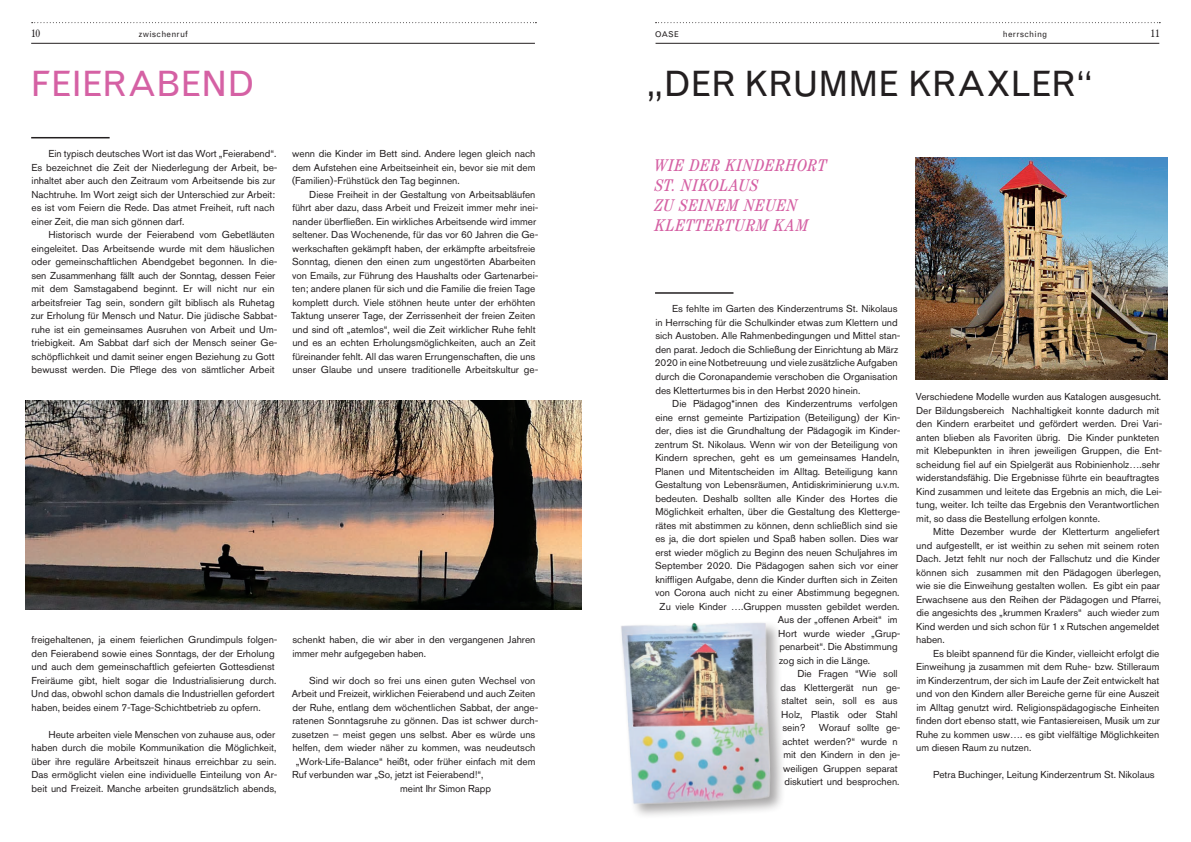
<style>
.page{position:relative;width:1191px;height:842px;background:#fff}
.page>*{position:absolute;margin:0;border:0;box-sizing:border-box;transform-origin:0 0}
.t1{font:35px "Grotesque MT Std";letter-spacing:-.005em;color:#231f20}
.t2{font:35px "Grotesque MT Std";letter-spacing:-.01em;color:#d561a4}
.t3{font:italic condensed 17px/20.2px "Century";letter-spacing:.04em;color:#d561a4}
.t4{font:condensed 10.8px "Century";color:#231f20}
.t5{font:10px/13.5px "Akzidenz Grotesk BQ";color:#231f20}
.t6{font:8.5px "Grotesque MT Std";letter-spacing:.03em;color:#231f20}
.t7{font:8px "Grotesque MT Std";color:#231f20}
</style>
<div class="page">
<hr style="left:31px;top:43px;width:504px;height:1px;background:#231f20">
<svg style="left:32px;top:22px;width:504px;height:1px"></svg>
<hr style="left:31px;top:137px;width:79px;height:1px;background:#231f20">
<svg style="left:655px;top:22px;width:505px;height:1px"></svg>
<hr style="left:655px;top:43px;width:504px;height:1px;background:#231f20">
<hr style="left:655px;top:292px;width:78px;height:2px;background:#231f20">
<div style="left:618px;top:620px;width:168px;height:199px;background:#231f20;opacity:.4"></div>
<img style="left:618px;top:620px;width:167px;height:185px">
<img style="left:916px;top:157px;width:251px;height:223px">
<img style="left:26px;top:400px;width:555px;height:209px">
<p class="t4" style="left:31px;top:27px;width:11px">10</p>
<p class="t6" style="left:138px;top:29px;width:51px">zwischenruf</p>
<h1 class="t2" style="left:30px;top:64px;width:226px">FEIERABEND</h1>
<p class="t5" style="left:31px;top:147px;width:248px;text-indent:17px">Ein typisch deutsches Wort ist das Wort „Feierabend“.<br>Es bezeichnet die Zeit der Niederlegung der Arbeit, be&shy;inhaltet aber auch den Zeitraum vom Arbeitsende bis zur Nachtruhe. Im Wort zeigt sich der Unterschied zur Arbeit: es ist vom Feiern die Rede. Das atmet Freiheit, ruft nach einer Zeit, die man sich gönnen darf.</p>
<p class="t5" style="left:31px;top:228px;width:248px;text-indent:17px">Historisch wurde der Feierabend vom Gebetläuten eingeleitet. Das Arbeitsende wurde mit dem häuslichen oder gemeinschaftlichen Abendgebet begonnen. In die&shy;sen Zusammenhang fällt auch der Sonntag, dessen Feier mit dem Samstagabend beginnt. Er will nicht nur ein arbeitsfreier Tag sein, sondern gilt biblisch als Ruhetag zur Erholung für Mensch und Natur. Die jüdische Sabbat&shy;ruhe ist ein gemeinsames Ausruhen von Arbeit und Um&shy;triebigkeit. Am Sabbat darf sich der Mensch seiner Ge&shy;schöpflichkeit und damit seiner engen Beziehung zu Gott bewusst werden. Die Pflege des von sämtlicher Arbeit</p>
<p class="t5" style="left:292px;top:147px;width:245px;text-align:justify">wenn die Kinder im Bett sind. Andere legen gleich nach dem Aufstehen eine Arbeitseinheit ein, bevor sie mit dem (Familien)-Frühstück den Tag beginnen.</p>
<p class="t5" style="left:291px;top:187px;width:249px;text-indent:18px">Diese Freiheit in der Gestaltung von Arbeitsabläufen führt aber dazu, dass Arbeit und Freizeit immer mehr inei&shy;nander überfließen. Ein wirkliches Arbeitsende wird immer seltener. Das Wochenende, für das vor 60 Jahren die Ge&shy;werkschaften gekämpft haben, der erkämpfte arbeitsfreie Sonntag, dienen den einen zum ungestörten Abarbeiten von Emails, zur Führung des Haushalts oder Gartenarbei&shy;ten; andere planen für sich und die Familie die freien Tage komplett durch. Viele stöhnen heute unter der erhöhten Taktung unserer Tage, der Zerrissenheit der freien Zeiten und sind oft „atemlos“, weil die Zeit wirklicher Ruhe fehlt und es an echten Erholungsmöglichkeiten, auch an Zeit füreinander fehlt. All das waren Errungenschaften, die uns unser Glaube und unsere traditionelle Arbeitskultur ge-</p>
<p class="t5" style="left:31px;top:633px;width:248px">freigehaltenen, ja einem feierlichen Grundimpuls folgen&shy;den Feierabend sowie eines Sonntags, der der Erholung und auch dem gemeinschaftlich gefeierten Gottesdienst Freiräume gibt, hielt sogar die Industrialisierung durch.<br>Und das, obwohl schon damals die Industriellen gefordert haben, beides einem 7-Tage-Schichtbetrieb zu opfern.</p>
<p class="t5" style="left:31px;top:727px;width:248px;text-indent:17px">Heute arbeiten viele Menschen von zuhause aus, oder haben durch die mobile Kommunikation die Möglichkeit, über ihre reguläre Arbeitszeit hinaus erreichbar zu sein.<br>Das ermöglicht vielen eine individuelle Einteilung von Ar&shy;beit und Freizeit. Manche arbeiten grundsätzlich abends,</p>
<p class="t5" style="left:292px;top:633px;width:245px">schenkt haben, die wir aber in den vergangenen Jahren immer mehr aufgegeben haben.</p>
<p class="t5" style="left:309px;top:673px;width:228px">Sind wir doch so frei uns einen guten Wechsel von</p>
<p class="t5" style="left:292px;top:687px;width:245px">Arbeit und Freizeit, wirklichen Feierabend und auch Zeiten</p>
<p class="t5" style="left:292px;top:700px;width:247px">der Ruhe, entlang dem wöchentlichen Sabbat, der ange-</p>
<p class="t5" style="left:292px;top:714px;width:247px">ratenen Sonntagsruhe zu gönnen. Das ist schwer durch-</p>
<p class="t5" style="left:292px;top:727px;width:245px">zusetzen – meist gegen uns selbst. Aber es würde uns</p>
<p class="t5" style="left:292px;top:741px;width:244px">helfen, dem wieder näher zu kommen, was neudeutsch</p>
<p class="t5" style="left:296px;top:754px;width:241px">„Work-Life-Balance“ heißt, oder früher einfach mit dem</p>
<p class="t5" style="left:292px;top:768px;width:193px">Ruf verbunden war „So, jetzt ist Feierabend!“,</p>
<p class="t5" style="left:400px;top:781px;width:93px">meint Ihr Simon Rapp</p>
<p class="t7" style="left:655px;top:29px;width:25px">OASE</p>
<p class="t6" style="left:1003px;top:29px;width:46px">herrsching</p>
<p class="t4" style="left:1150px;top:27px;width:11px">11</p>
<h1 class="t1" style="left:646px;top:64px;width:448px">„DER KRUMME KRAXLER“</h1>
<h2 class="t3" style="left:655px;top:155px;width:173px">WIE DER KINDERHORT<br>ST. NIKOLAUS<br>ZU SEINEM NEUEN<br>KLETTERTURM KAM</h2>
<p class="t5" style="left:655px;top:302px;width:247px;text-indent:17px">Es fehlte im Garten des Kinderzentrums St. Nikolaus in Herrsching für die Schulkinder etwas zum Klettern und sich Austoben. Alle Rahmenbedingungen und Mittel stan&shy;den parat. Jedoch die Schließung der Einrichtung ab März 2020 in eine Notbetreuung und viele zusätzliche Aufgaben durch die Coronapandemie verschoben die Organisation des Kletterturmes bis in den Herbst 2020 hinein.</p>
<p class="t5" style="left:672px;top:397px;width:227px">Die Pädagog*innen des Kinderzentrums verfolgen</p>
<p class="t5" style="left:655px;top:410px;width:247px">eine ernst gemeinte Partizipation (Beteiligung) der Kin-</p>
<p class="t5" style="left:655px;top:424px;width:247px">der, dies ist die Grundhaltung der Pädagogik im Kinder-</p>
<p class="t5" style="left:655px;top:437px;width:244px">zentrum St. Nikolaus. Wenn wir von der Beteiligung von</p>
<p class="t5" style="left:655px;top:451px;width:246px">Kindern sprechen, geht es um gemeinsames Handeln,</p>
<p class="t5" style="left:655px;top:464px;width:244px">Planen und Mitentscheiden im Alltag. Beteiligung kann</p>
<p class="t5" style="left:655px;top:478px;width:246px">Gestaltung von Lebensräumen, Antidiskriminierung u.v.m.</p>
<p class="t5" style="left:655px;top:491px;width:244px">bedeuten. Deshalb sollten alle Kinder des Hortes die</p>
<p class="t5" style="left:655px;top:505px;width:247px">Möglichkeit erhalten, über die Gestaltung des Kletterge-</p>
<p class="t5" style="left:655px;top:518px;width:244px">rätes mit abstimmen zu können, denn schließlich sind sie</p>
<p class="t5" style="left:655px;top:532px;width:244px">es ja, die dort spielen und Spaß haben sollen. Dies war</p>
<p class="t5" style="left:655px;top:545px;width:244px">erst wieder möglich zu Beginn des neuen Schuljahres im</p>
<p class="t5" style="left:655px;top:559px;width:245px">September 2020. Die Pädagogen sahen sich vor einer</p>
<p class="t5" style="left:655px;top:572px;width:244px">kniffligen Aufgabe, denn die Kinder durften sich in Zeiten</p>
<p class="t5" style="left:655px;top:586px;width:246px">von Corona auch nicht zu einer Abstimmung begegnen.</p>
<p class="t5" style="left:659px;top:599px;width:241px">Zu viele Kinder ….Gruppen mussten gebildet werden.</p>
<p class="t5" style="left:778px;top:613px;width:121px">Aus der „offenen Arbeit“ im</p>
<p class="t5" style="left:778px;top:626px;width:124px">Hort wurde wieder „Grup-</p>
<p class="t5" style="left:779px;top:640px;width:120px">penarbeit“. Die Abstimmung</p>
<p class="t5" style="left:779px;top:653px;width:92px">zog sich in die Länge.</p>
<p class="t5" style="left:797px;top:667px;width:102px">Die Fragen “Wie soll</p>
<p class="t5" style="left:780px;top:680px;width:122px">das Klettergerät nun ge-</p>
<p class="t5" style="left:781px;top:694px;width:118px">staltet sein, soll es aus</p>
<p class="t5" style="left:781px;top:707px;width:118px">Holz, Plastik oder Stahl</p>
<p class="t5" style="left:782px;top:721px;width:24px">sein?</p>
<p class="t5" style="left:782px;top:721px;width:120px;text-indent:36px">Worauf sollte ge&shy;achtet werden?“ wurde n mit den Kindern in den je&shy;weiligen Gruppen separat diskutiert und besprochen.</p>
<p class="t5" style="left:915px;top:390px;width:248px">Verschiedene Modelle wurden aus Katalogen ausgesucht.<br>Der Bildungsbereich Nachhaltigkeit konnte dadurch mit den Kindern erarbeitet und gefördert werden. Drei Vari&shy;anten blieben als Favoriten übrig. Die Kinder punkteten mit Klebepunkten in ihren jeweiligen Gruppen, die Ent&shy;scheidung fiel auf ein Spielgerät aus Robinienholz….sehr widerstandsfähig. Die Ergebnisse führte ein beauftragtes Kind zusammen und leitete das Ergebnis an mich, die Lei&shy;tung, weiter. Ich teilte das Ergebnis den Verantwortlichen mit, so dass die Bestellung erfolgen konnte.</p>
<p class="t5" style="left:916px;top:525px;width:247px;text-indent:17px">Mitte Dezember wurde der Kletterturm angeliefert und aufgestellt, er ist weithin zu sehen mit seinem roten Dach. Jetzt fehlt nur noch der Fallschutz und die Kinder können sich zusammen mit den Pädagogen überlegen, wie sie die Einweihung gestalten wollen. Es gibt ein paar Erwachsene aus den Reihen der Pädagogen und Pfarrei, die angesichts des „krummen Kraxlers“ auch wieder zum Kind werden und sich schon für 1 x Rutschen angemeldet haben.</p>
<p class="t5" style="left:916px;top:646px;width:245px;text-align:justify;text-indent:17px">Es bleibt spannend für die Kinder, vielleicht erfolgt die Einweihung ja zusammen mit dem Ruhe- bzw. Stilleraum im Kinderzentrum, der sich im Laufe der Zeit entwickelt hat und von den Kindern aller Bereiche gerne für eine Auszeit im Alltag genutzt wird. Religionspädagogische Einheiten finden dort ebenso statt, wie Fantasiereisen, Musik um zur Ruhe zu kommen usw…. es gibt vielfältige Möglichkeiten um diesen Raum zu nutzen.</p>
<p class="t5" style="left:933px;top:768px;width:223px">Petra Buchinger, Leitung Kinderzentrum St. Nikolaus</p>
</div>
